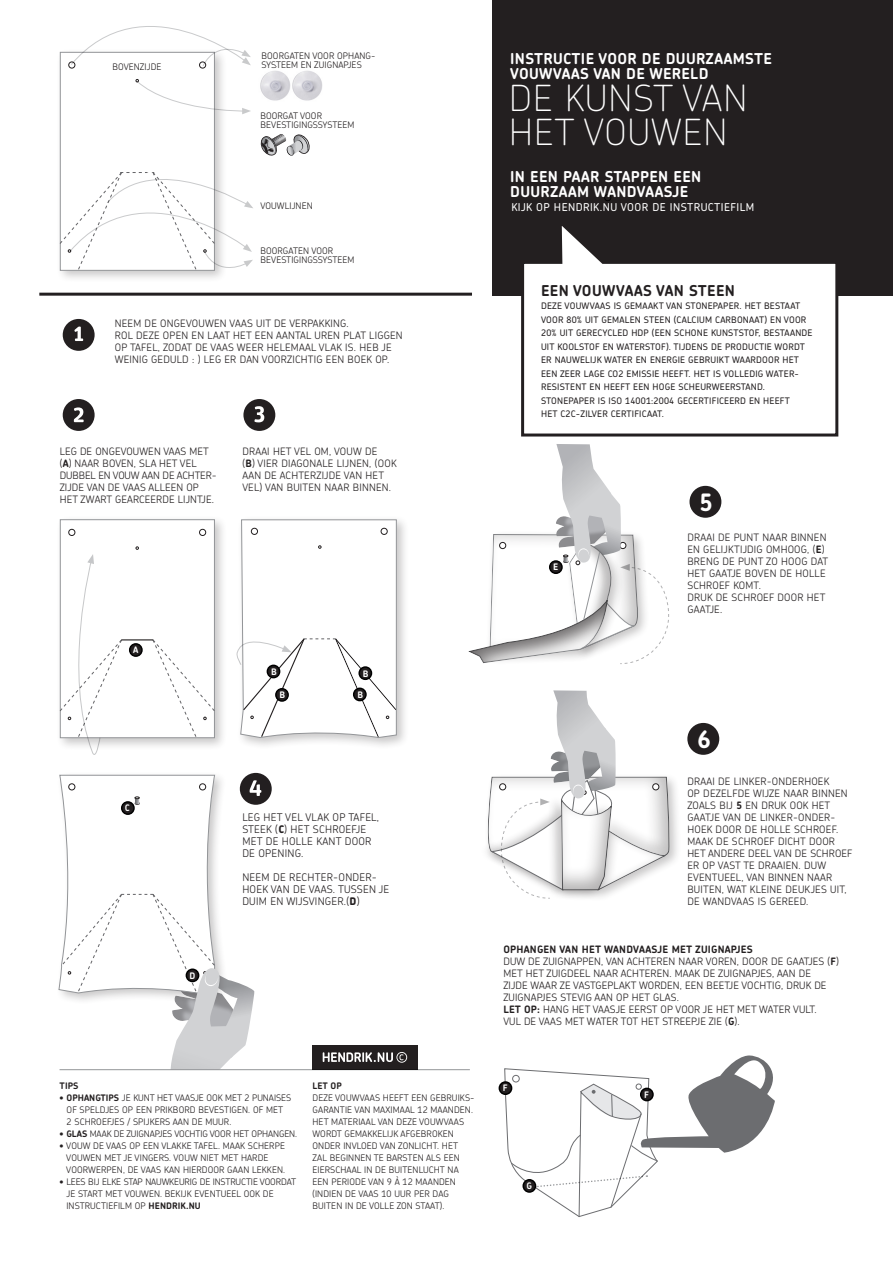
<style>
.page{position:relative;width:893px;height:1263px;background:#fff}
.page>*{position:absolute;margin:0;border:0;box-sizing:border-box;transform-origin:0 0}
.t1{font:100 36px/34.5px "Chevin";letter-spacing:.03em;color:#fff}
.t2{font:700 24px "Chevin";color:#fff}
.t3{font:700 15px/15px "Chevin";letter-spacing:.02em;color:#fff}
.t4{font:700 15px "Chevin";letter-spacing:.02em;color:#231f20}
.t5{font:500 10.8px "Chevin";letter-spacing:.04em;color:#fff}
.t6{font:300 10.5px/12px "Chevin";letter-spacing:.02em;color:#231f20}
.t7{font:300 10.2px/12px "Chevin";letter-spacing:.02em;color:#231f20}
.t8{font:300 9px/12px "Chevin";letter-spacing:.01em;color:#231f20}
.t9{font:500 9px/13.5px "Chevin";letter-spacing:.02em;color:#231f20}
.t10{font:300 9px "Chevin";letter-spacing:-.01em;color:#231f20}
.t11{font:700 9px "Chevin";color:#fff}
.t12{font:700 9px "Chevin";letter-spacing:.005em;color:#231f20}
.s1{font-weight:700}
.s2{font-weight:800}
</style>
<div class="page">
<hr style="left:39px;top:293px;width:433px;height:3px;background:#231f20">
<div style="left:237px;top:515px;width:172px;height:235px;background:#231f20;opacity:.25"></div>
<div style="left:56px;top:515px;width:171px;height:236px;background:#231f20;opacity:.25"></div>
<div style="left:60px;top:519px;width:155px;height:219px;background:#fff;border:1px solid #939598"></div>
<hr style="left:121px;top:639px;width:32px;height:1px;background:#231f20">
<div style="left:199px;top:529px;width:7px;height:7px;border:1px solid #231f20;border-radius:50%"></div>
<svg style="left:152px;top:639px;width:63px;height:99px"></svg>
<div style="left:69px;top:529px;width:6px;height:7px;border:1px solid #231f20;border-radius:50%"></div>
<div style="left:130px;top:644px;width:12px;height:12px;background:#231f20;border-radius:50%"></div>
<div style="left:129px;top:643px;width:14px;height:14px;border:2px solid #000;border-radius:50%"></div>
<svg style="left:59px;top:554px;width:64px;height:201px"></svg>
<svg style="left:236px;top:519px;width:161px;height:219px"></svg>
<div style="left:484px;top:773px;width:198px;height:129px;background:#231f20;opacity:.25"></div>
<div style="left:55px;top:771px;width:172px;height:234px;background:#231f20;opacity:.25"></div>
<div style="left:65px;top:321px;width:28px;height:28px;background:#231f20;border-radius:50%"></div>
<div style="left:63px;top:319px;width:32px;height:32px;border:4px solid #231f20;border-radius:50%"></div>
<svg style="left:74px;top:327px;width:9px;height:14px"></svg>
<div style="left:56px;top:48px;width:171px;height:235px;background:#231f20;opacity:.25"></div>
<div style="left:60px;top:52px;width:155px;height:219px;background:#fff;border:1px solid #939598"></div>
<div style="left:242px;top:775px;width:28px;height:28px;background:#231f20;border-radius:50%"></div>
<div style="left:240px;top:773px;width:32px;height:32px;border:4px solid #231f20;border-radius:50%"></div>
<div style="left:65px;top:401px;width:28px;height:28px;background:#231f20;border-radius:50%"></div>
<div style="left:63px;top:399px;width:32px;height:32px;border:4px solid #231f20;border-radius:50%"></div>
<svg style="left:74px;top:407px;width:10px;height:15px"></svg>
<div style="left:245px;top:401px;width:28px;height:28px;background:#231f20;border-radius:50%"></div>
<div style="left:243px;top:399px;width:32px;height:32px;border:4px solid #231f20;border-radius:50%"></div>
<svg style="left:254px;top:406px;width:10px;height:16px"></svg>
<hr style="left:60px;top:1069px;width:410px;height:1px;background:#939598">
<div style="left:493px;top:0;width:400px;height:296px;background:#231f20"></div>
<svg style="left:136px;top:79px;width:115px;height:35px"></svg>
<svg style="left:69px;top:26px;width:182px;height:42px"></svg>
<svg style="left:59px;top:169px;width:194px;height:101px"></svg>
<div style="left:691px;top:488px;width:28px;height:28px;background:#231f20;border-radius:50%"></div>
<div style="left:689px;top:486px;width:32px;height:32px;border:4px solid #231f20;border-radius:50%"></div>
<div style="left:689px;top:725px;width:28px;height:28px;background:#231f20;border-radius:50%"></div>
<div style="left:687px;top:723px;width:32px;height:32px;border:4px solid #231f20;border-radius:50%"></div>
<svg style="left:59px;top:775px;width:202px;height:296px"></svg>
<svg style="left:468px;top:444px;width:201px;height:220px"></svg>
<div style="left:479px;top:807px;width:86px;height:90px;background:#fff"></div>
<div style="left:590px;top:813px;width:83px;height:77px;background:#231f20;opacity:.15"></div>
<svg style="left:486px;top:690px;width:184px;height:209px"></svg>
<svg style="left:504px;top:1055px;width:271px;height:162px"></svg>
<div style="left:499px;top:1082px;width:13px;height:12px;background:#231f20;border-radius:50%"></div>
<div style="left:499px;top:1081px;width:13px;height:14px;border:2px solid #000;border-radius:50%"></div>
<div style="left:641px;top:1088px;width:12px;height:13px;background:#231f20;border-radius:50%"></div>
<div style="left:640px;top:1087px;width:14px;height:14px;border:2px solid #000;border-radius:50%"></div>
<div style="left:523px;top:1180px;width:12px;height:12px;background:#231f20;border-radius:50%"></div>
<div style="left:522px;top:1179px;width:14px;height:14px;border:2px solid #000;border-radius:50%"></div>
<div style="left:313px;top:1045px;width:105px;height:25px;background:#231f20"></div>
<svg style="left:323px;top:1052px;width:84px;height:11px"></svg>
<svg style="left:521px;top:226px;width:318px;height:211px"></svg>
<svg style="left:260px;top:134px;width:50px;height:22px"></svg>
<img style="left:241px;top:71px;width:33px;height:31px">
<img style="left:274px;top:70px;width:48px;height:31px">
<p class="t8" style="left:112px;top:61px;width:51px">BOVENZIJDE</p>
<p class="t8" style="left:261px;top:51px;width:115px;line-height:9px">BOORGATEN VOOR OPHANG-<br>SYSTEEM EN ZUIGNAPJES</p>
<p class="t8" style="left:260px;top:111px;width:96px;line-height:9px">BOORGAT VOOR<br>BEVESTIGINGSSYSTEEM</p>
<p class="t8" style="left:260px;top:200px;width:54px">VOUWLIJNEN</p>
<p class="t8" style="left:260px;top:246px;width:96px;line-height:9px">BOORGATEN VOOR<br>BEVESTIGINGSSYSTEEM</p>
<p class="t7" style="left:115px;top:317px;width:289px">NEEM DE ONGEVOUWEN VAAS UIT DE VERPAKKING.<br>ROL DEZE OPEN EN LAAT HET EEN AANTAL UREN PLAT LIGGEN OP TAFEL, ZODAT DE VAAS WEER HELEMAAL VLAK IS. HEB JE WEINIG GEDULD : ) LEG ER DAN VOORZICHTIG EEN BOEK OP.</p>
<p class="t7" style="left:60px;top:445px;width:158px">LEG DE ONGEVOUWEN VAAS MET (<span class="s1">A</span>) NAAR BOVEN, SLA HET VEL<br>DUBBEL EN VOUW AAN DE ACHTER-<br>ZIJDE VAN DE VAAS ALLEEN OP<br>HET ZWART GEARCEERDE LIJNTJE.</p>
<p class="t7" style="left:242px;top:445px;width:156px">DRAAI HET VEL OM, VOUW DE<br>(<span class="s1">B</span>) VIER DIAGONALE LIJNEN, (OOK<br>AAN DE ACHTERZIJDE VAN HET<br>VEL) VAN BUITEN NAAR BINNEN.</p>
<p class="t11" style="left:133px;top:644px;width:7px">A</p>
<p class="t11" style="left:125px;top:802px;width:6px">C</p>
<p class="t11" style="left:190px;top:970px;width:7px">D</p>
<p class="t11" style="left:271px;top:666px;width:7px">B</p>
<p class="t11" style="left:363px;top:667px;width:7px">B</p>
<p class="t11" style="left:280px;top:689px;width:7px">B</p>
<p class="t11" style="left:357px;top:689px;width:7px">B</p>
<p class="t6" style="left:242px;top:811px;width:138px">LEG HET VEL VLAK OP TAFEL,<br>STEEK (<span class="s2">C</span>) HET SCHROEFJE<br>MET DE HOLLE KANT DOOR<br>DE OPENING.</p>
<p class="t6" style="left:242px;top:871px;width:148px">NEEM DE RECHTER-ONDER-<br>HOEK VAN DE VAAS. TUSSEN JE<br>DUIM EN WIJSVINGER.(<span class="s2">D</span>)</p>
<p class="t12" style="left:60px;top:1080px;width:20px">TIPS</p>
<p class="t8" style="left:67px;top:1091px;width:226px;text-indent:-7px">• <span class="s1">OPHANGTIPS</span> JE KUNT HET VAASJE OOK MET 2 PUNAISES<br>OF SPELDJES OP EEN PRIKBORD BEVESTIGEN. OF MET<br>2 SCHROEFJES / SPIJKERS AAN DE MUUR.</p>
<p class="t10" style="left:60px;top:1128px;width:239px">• <span class="s1">GLAS</span> MAAK DE ZUIGNAPJES VOCHTIG VOOR HET OPHANGEN.</p>
<p class="t8" style="left:66px;top:1139px;width:220px;text-indent:-7px">• VOUW DE VAAS OP EEN VLAKKE TAFEL. MAAK SCHERPE<br>VOUWEN MET JE VINGERS. VOUW NIET MET HARDE<br>VOORWERPEN, DE VAAS KAN HIERDOOR GAAN LEKKEN.</p>
<p class="t8" style="left:66px;top:1175px;width:231px;text-indent:-7px">• LEES BIJ ELKE STAP NAUWKEURIG DE INSTRUCTIE VOORDAT<br>JE START MET VOUWEN. BEKIJK EVENTUEEL OOK DE<br>INSTRUCTIEFILM OP <span class="s1">HENDRIK.NU</span></p>
<p class="t12" style="left:313px;top:1080px;width:31px">LET OP</p>
<p class="t8" style="left:313px;top:1091px;width:164px">DEZE VOUWVAAS HEEFT EEN GEBRUIKS-<br>GARANTIE VAN MAXIMAAL 12 MAANDEN.<br>HET MATERIAAL VAN DEZE VOUWVAAS<br>WORDT GEMAKKELIJK AFGEBROKEN<br>ONDER INVLOED VAN ZONLICHT. HET<br>ZAL BEGINNEN TE BARSTEN ALS EEN<br>EIERSCHAAL IN DE BUITENLUCHT NA<br>EEN PERIODE VAN 9 À 12 MAANDEN (INDIEN DE VAAS 10 UUR PER DAG<br>BUITEN IN DE VOLLE ZON STAAT).</p>
<h3 class="t3" style="left:510px;top:51px;width:263px">INSTRUCTIE VOOR DE DUURZAAMSTE<br>VOUWVAAS VAN DE WERELD</h3>
<h1 class="t1" style="left:509px;top:80px;width:240px">DE KUNST VAN<br>HET VOUWEN</h1>
<h3 class="t3" style="left:510px;top:168px;width:193px">IN EEN PAAR STAPPEN EEN<br>DUURZAAM WANDVAASJE</h3>
<p class="t5" style="left:511px;top:200px;width:245px">KIJK OP HENDRIK.NU VOOR DE INSTRUCTIEFILM</p>
<h3 class="t4" style="left:541px;top:280px;width:195px">EEN VOUWVAAS VAN STEEN</h3>
<p class="t9" style="left:541px;top:299px;width:273px">DEZE VOUWVAAS IS GEMAAKT VAN STONEPAPER. HET BESTAAT VOOR 80% UIT GEMALEN STEEN (CALCIUM CARBONAAT) EN VOOR 20% UIT GERECYCLED HDP (EEN SCHONE KUNSTSTOF, BESTAANDE UIT KOOLSTOF EN WATERSTOF). TIJDENS DE PRODUCTIE WORDT ER NAUWELIJK WATER EN ENERGIE GEBRUIKT WAARDOOR HET EEN ZEER LAGE CO2 EMISSIE HEEFT. HET IS VOLLEDIG WATER-RESISTENT EN HEEFT EEN HOGE SCHEURWEERSTAND.<br>STONEPAPER IS ISO 14001:2004 GECERTIFICEERD EN HEEFT<br>HET C2C-ZILVER CERTIFICAAT.</p>
<p class="t11" style="left:553px;top:561px;width:7px">E</p>
<h2 class="t2" style="left:699px;top:486px;width:15px">5</h2>
<p class="t7" style="left:687px;top:531px;width:142px">DRAAI DE PUNT NAAR BINNEN<br>EN GELIJKTIJDIG OMHOOG, (<span class="s1">E</span>)<br>BRENG DE PUNT ZO HOOG DAT<br>HET GAATJE BOVEN DE HOLLE<br>SCHROEF KOMT.<br>DRUK DE SCHROEF DOOR HET<br>GAATJE.</p>
<h2 class="t2" style="left:697px;top:724px;width:15px">6</h2>
<p class="t7" style="left:687px;top:775px;width:167px">DRAAI DE LINKER-ONDERHOEK<br>OP DEZELFDE WIJZE NAAR BINNEN<br>ZOALS BIJ <span class="s1">5</span> EN DRUK OOK HET<br>GAATJE VAN DE LINKER-ONDER-<br>HOEK DOOR DE HOLLE SCHROEF.<br>MAAK DE SCHROEF DICHT DOOR<br>HET ANDERE DEEL VAN DE SCHROEF<br>ER OP VAST TE DRAAIEN. DUW<br>EVENTUEEL, VAN BINNEN NAAR<br>BUITEN, WAT KLEINE DEUKJES UIT,<br>DE WANDVAAS IS GEREED.</p>
<p class="t7" style="left:503px;top:943px;width:337px"><span class="s1">OPHANGEN VAN HET WANDVAASJE MET ZUIGNAPJES<br></span>DUW DE ZUIGNAPPEN, VAN ACHTEREN NAAR VOREN, DOOR DE GAATJES (<span class="s1">F</span>)<br>MET HET ZUIGDEEL NAAR ACHTEREN. MAAK DE ZUIGNAPJES, AAN DE<br>ZIJDE WAAR ZE VASTGEPLAKT WORDEN, EEN BEETJE VOCHTIG, DRUK DE ZUIGNAPJES STEVIG AAN OP HET GLAS.<br><span class="s1">LET OP:</span> HANG HET VAASJE EERST OP VOOR JE HET MET WATER VULT.<br>VUL DE VAAS MET WATER TOT HET STREEPJE ZIE (<span class="s1">G</span>).</p>
<p class="t11" style="left:503px;top:1082px;width:6px">F</p>
<p class="t11" style="left:527px;top:1180px;width:7px">G</p>
<p class="t11" style="left:644px;top:1089px;width:6px">F</p>
</div>
